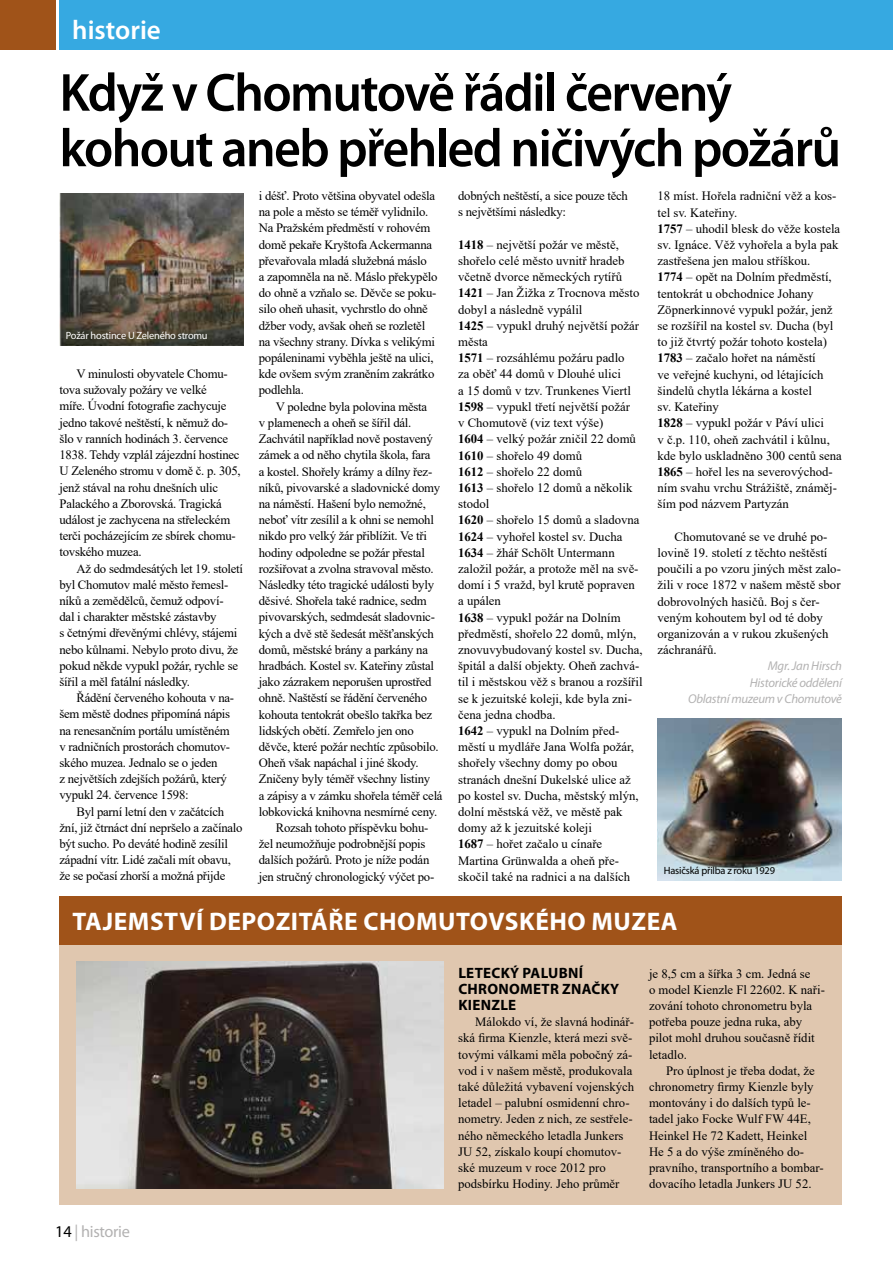
<style>
.page{position:relative;width:893px;height:1263px;background:#fff}
.page>*{position:absolute;margin:0;border:0;box-sizing:border-box;transform-origin:0 0}
.t1{font:600 54px/55.5px "Myriad Pro";letter-spacing:-.03em;color:#000;scale:.96 1}
.t2{font:600 27px "Myriad Pro";color:#fff}
.t3{font:700 25.5px "Myriad Pro";letter-spacing:.02em;color:#fff}
.t4{font:16.5px "Myriad Pro";letter-spacing:-.02em;color:#b3b2b2}
.t5{font:700 15px/16.2px "Myriad Pro";letter-spacing:.02em;color:#000}
.t6{font:12.75px/16.2px "Times New Roman";color:#000}
.t7{font:12.75px/16.2px "Times New Roman";letter-spacing:-.02em;color:#000}
.t8{font:italic 12.75px/16.2px "Myriad Pro";letter-spacing:-.02em;color:#b3b2b2;text-align:right}
.t9{font:10.5px "Myriad Pro";letter-spacing:-.02em;color:#fff}
.t10{font:10.5px "Myriad Pro";letter-spacing:-.02em;color:#000}
.s1{font-weight:700}
.s2{color:#000}
</style>
<div class="page">
<div style="left:60px;top:0;width:833px;height:50px;background:#36a9e1"></div>
<div style="left:0;top:0;width:55px;height:50px;background:#a05319"></div>
<div style="left:60px;top:945px;width:782px;height:259px;background:#e0c7af"></div>
<div style="left:60px;top:896px;width:782px;height:49px;background:#a05319"></div>
<img style="left:77px;top:961px;width:366px;height:227px">
<img style="left:657px;top:718px;width:185px;height:162px">
<img style="left:60px;top:193px;width:184px;height:153px">
<h2 class="t2" style="left:72px;top:13px;width:90px">historie</h2>
<h1 class="t1" style="left:60px;top:63px;width:815px">Když v Chomutově řádil červený kohout aneb přehled ničivých požárů</h1>
<p class="t9" style="left:66px;top:330px;width:143px">Požár hostince U Zeleného stromu</p>
<p class="t7" style="left:60px;top:365px;width:183px;text-indent:17px">V minulosti obyvatele Chomu&shy;tova sužovaly požáry ve velké<br>míře. Úvodní fotografie zachycuje jedno takové neštěstí, k němuž do&shy;šlo v ranních hodinách 3. července<br>1838. Tehdy vzplál zájezdní hostinec<br>U Zeleného stromu v domě č. p. 305, jenž stával na rohu dnešních ulic<br>Palackého a Zborovská. Tragická událost je zachycena na střeleckém terči pocházejícím ze sbírek chomu&shy;tovského muzea.</p>
<p class="t7" style="left:60px;top:560px;width:185px;text-indent:17px">Až do sedmdesátých let 19. století byl Chomutov malé město řemesl&shy;níků a zemědělců, čemuž odpoví-<br>dal i charakter městské zástavby<br>s četnými dřevěnými chlévy, stájemi nebo kůlnami. Nebylo proto divu, že pokud někde vypukl požár, rychle se šířil a měl fatální následky.</p>
<p class="t7" style="left:60px;top:689px;width:176px;text-indent:17px">Řádění červeného kohouta v na&shy;šem městě dodnes připomíná nápis na renesančním portálu umístěném v radničních prostorách chomutov&shy;ského muzea. Jednalo se o jeden<br>z největších zdejších požárů, který vypukl 24. července 1598:</p>
<p class="t7" style="left:60px;top:803px;width:185px;text-indent:17px">Byl parní letní den v začátcích žní, již čtrnáct dní nepršelo a začínalo být sucho. Po deváté hodině zesílil západní vítr. Lidé začali mít obavu, že se počasí zhorší a možná přijde</p>
<p class="t7" style="left:259px;top:187px;width:180px">i déšť. Proto většina obyvatel odešla na pole a město se téměř vylidnilo.<br>Na Pražském předměstí v rohovém domě pekaře Kryštofa Ackermanna převařovala mladá služebná máslo<br>a zapomněla na ně. Máslo překypělo do ohně a vzňalo se. Děvče se poku&shy;silo oheň uhasit, vychrstlo do ohně džber vody, avšak oheň se rozletěl na všechny strany. Dívka s velikými popáleninami vyběhla ještě na ulici, kde ovšem svým zraněním zakrátko podlehla.</p>
<p class="t7" style="left:276px;top:398px;width:153px">V poledne byla polovina města</p>
<p class="t7" style="left:259px;top:414px;width:154px">v plamenech a oheň se šířil dál.</p>
<p class="t7" style="left:259px;top:430px;width:175px">Zachvátil například nově postavený</p>
<p class="t7" style="left:259px;top:446px;width:173px">zámek a od něho chytila škola, fara</p>
<p class="t7" style="left:259px;top:463px;width:175px">a kostel. Shořely krámy a dílny řez-</p>
<p class="t7" style="left:259px;top:479px;width:183px">níků, pivovarské a sladovnické domy</p>
<p class="t7" style="left:259px;top:495px;width:169px">na náměstí. Hašení bylo nemožné,</p>
<p class="t7" style="left:259px;top:511px;width:177px">neboť vítr zesílil a k ohni se nemohl</p>
<p class="t7" style="left:259px;top:527px;width:170px">nikdo pro velký žár přiblížit. Ve tři</p>
<p class="t7" style="left:259px;top:544px;width:168px">hodiny odpoledne se požár přestal</p>
<p class="t7" style="left:259px;top:560px;width:176px">rozšiřovat a zvolna stravoval město.</p>
<p class="t7" style="left:259px;top:576px;width:177px">Následky této tragické události byly</p>
<p class="t7" style="left:259px;top:592px;width:169px">děsivé. Shořela také radnice, sedm</p>
<p class="t7" style="left:259px;top:609px;width:178px">pivovarských, sedmdesát sladovnic-</p>
<p class="t7" style="left:259px;top:625px;width:177px">kých a dvě stě šedesát měšťanských</p>
<p class="t7" style="left:259px;top:641px;width:171px">domů, městské brány a parkány na</p>
<p class="t7" style="left:259px;top:657px;width:177px">hradbách. Kostel sv. Kateřiny zůstal</p>
<p class="t7" style="left:259px;top:673px;width:174px">jako zázrakem neporušen uprostřed</p>
<p class="t7" style="left:259px;top:690px;width:170px">ohně. Naštěstí se řádění červeného</p>
<p class="t7" style="left:259px;top:706px;width:175px">kohouta tentokrát obešlo takřka bez</p>
<p class="t7" style="left:259px;top:722px;width:156px">lidských obětí. Zemřelo jen ono</p>
<p class="t7" style="left:259px;top:738px;width:181px">děvče, které požár nechtíc způsobilo.</p>
<p class="t7" style="left:259px;top:754px;width:161px">Oheň však napáchal i jiné škody.</p>
<p class="t7" style="left:259px;top:771px;width:173px">Zničeny byly téměř všechny listiny</p>
<p class="t7" style="left:259px;top:787px;width:185px">a zápisy a v zámku shořela téměř celá</p>
<p class="t7" style="left:259px;top:803px;width:180px">lobkovická knihovna nesmírné ceny.</p>
<p class="t7" style="left:276px;top:819px;width:154px">Rozsah tohoto příspěvku bohu-</p>
<p class="t7" style="left:259px;top:835px;width:168px">žel neumožňuje podrobnější popis</p>
<p class="t7" style="left:259px;top:852px;width:172px">dalších požárů. Proto je níže podán</p>
<p class="t7" style="left:259px;top:868px;width:177px">jen stručný chronologický výčet po-</p>
<p class="t7" style="left:458px;top:187px;width:171px">dobných neštěstí, a sice pouze těch s největšími následky:</p>
<p class="t6" style="left:458px;top:236px;width:186px"><span class="s1">1418</span> – největší požár ve městě, shořelo celé město uvnitř hradeb včetně dvorce německých rytířů<br><span class="s1">1421</span> – Jan Žižka z Trocnova město dobyl a následně vypálil<br><span class="s1">1425</span> – vypukl druhý největší požár města<br><span class="s1">1571</span> – rozsáhlému požáru padlo<br>za oběť 44 domů v Dlouhé ulici<br>a 15 domů v tzv. Trunkenes Viertl<br><span class="s1">1598</span> – vypukl třetí největší požár<br>v Chomutově (viz text výše)<br><span class="s1">1604</span> – velký požár zničil 22 domů<br><span class="s1">1610</span> – shořelo 49 domů<br><span class="s1">1612</span> – shořelo 22 domů<br><span class="s1">1613</span> – shořelo 12 domů a několik stodol<br><span class="s1">1620</span> – shořelo 15 domů a sladovna<br><span class="s1">1624</span> – vyhořel kostel sv. Ducha<br><span class="s1">1634</span> – žhář Schölt Untermann založil požár, a protože měl na svě&shy;domí i 5 vražd, byl krutě popraven a upálen<br><span class="s1">1638</span> – vypukl požár na Dolním předměstí, shořelo 22 domů, mlýn, znovuvybudovaný kostel sv. Ducha, špitál a další objekty. Oheň zachvá&shy;til i městskou věž s branou a rozšířil se k jezuitské koleji, kde byla zni&shy;čena jedna chodba.<br><span class="s1">1642</span> – vypukl na Dolním před&shy;městí u mydláře Jana Wolfa požár, shořely všechny domy po obou stranách dnešní Dukelské ulice až po kostel sv. Ducha, městský mlýn, dolní městská věž, ve městě pak domy až k jezuitské koleji<br><span class="s1">1687</span> – hořet začalo u cínaře<br>Martina Grünwalda a oheň pře&shy;skočil také na radnici a na dalších</p>
<p class="t6" style="left:657px;top:188px;width:186px">18 míst. Hořela radniční věž a kos&shy;tel sv. Kateřiny.<br><span class="s1">1757</span> – uhodil blesk do věže kostela sv. Ignáce. Věž vyhořela a byla pak zastřešena jen malou stříškou.<br><span class="s1">1774</span> – opět na Dolním předměstí, tentokrát u obchodnice Johany<br>Zöpnerkinnové vypukl požár, jenž se rozšířil na kostel sv. Ducha (byl to již čtvrtý požár tohoto kostela)<br><span class="s1">1783</span> – začalo hořet na náměstí<br>ve veřejné kuchyni, od létajících šindelů chytla lékárna a kostel<br>sv. Kateřiny<br><span class="s1">1828</span> – vypukl požár v Páví ulici<br>v č.p. 110, oheň zachvátil i kůlnu, kde bylo uskladněno 300 centů sena<br><span class="s1">1865</span> – hořel les na severovýchod&shy;ním svahu vrchu Strážiště, známěj&shy;ším pod názvem Partyzán</p>
<p class="t6" style="left:657px;top:528px;width:185px;text-indent:17px">Chomutované se ve druhé po&shy;lovině 19. století z těchto neštěstí poučili a po vzoru jiných měst zalo&shy;žili v roce 1872 v našem městě sbor dobrovolných hasičů. Boj s čer&shy;veným kohoutem byl od té doby organizován a v rukou zkušených záchranářů.</p>
<p class="t8" style="left:688px;top:658px;width:155px">Mgr. Jan Hirsch<br>Historické oddělení<br>Oblastní muzeum v Chomutově</p>
<p class="t10" style="left:664px;top:865px;width:113px">Hasičská přilba z roku 1929</p>
<h3 class="t3" style="left:73px;top:907px;width:606px">TAJEMSTVÍ DEPOZITÁŘE CHOMUTOVSKÉHO MUZEA</h3>
<p class="t5" style="left:458px;top:964px;width:162px">LETECKÝ PALUBNÍ<br>CHRONOMETR ZNAČKY<br>KIENZLE</p>
<p class="t6" style="left:458px;top:1013px;width:177px;text-indent:17px">Málokdo ví, že slavná hodinář&shy;ská firma Kienzle, která mezi svě&shy;tovými válkami měla pobočný zá&shy;vod i v našem městě, produkovala také důležitá vybavení vojenských letadel – palubní osmidenní chro&shy;nometry. Jeden z nich, ze sestřele&shy;ného německého letadla Junkers<br>JU 52, získalo koupí chomutov&shy;ské muzeum v roce 2012 pro podsbírku Hodiny. Jeho průměr</p>
<p class="t6" style="left:649px;top:965px;width:177px">je 8,5 cm a šířka 3 cm. Jedná se<br>o model Kienzle Fl 22602. K naři&shy;zování tohoto chronometru byla potřeba pouze jedna ruka, aby pilot mohl druhou současně řídit letadlo.</p>
<p class="t6" style="left:649px;top:1062px;width:176px;text-indent:17px">Pro úplnost je třeba dodat, že chronometry firmy Kienzle byly montovány i do dalších typů le&shy;tadel jako Focke Wulf FW 44E,<br>Heinkel He 72 Kadett, Heinkel<br>He 5 a do výše zmíněného do&shy;pravního, transportního a bombar&shy;dovacího letadla Junkers JU 52.</p>
<p class="t4" style="left:55px;top:1222px;width:76px"><span class="s2">14</span> | historie</p>
</div>
